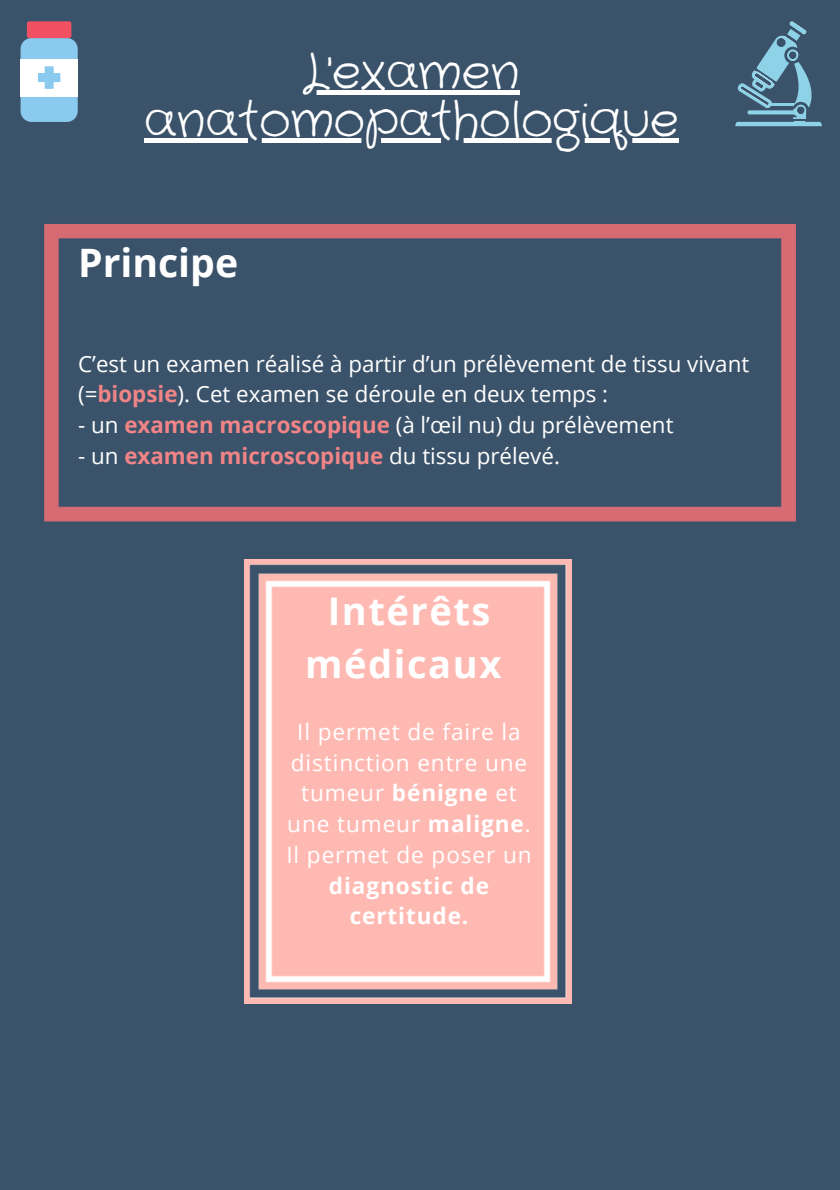
<style>
.page{position:relative;width:840px;height:1190px;background:#fff}
.page>*{position:absolute;margin:0;border:0;box-sizing:border-box;transform-origin:0 0}
.t1{font:49px/47.6px "Crafty Girls";color:#fff;text-align:center}
.t2{font:700 39.2px "Open Sans";color:#fff}
.t3{font:700 38.2px/53px "Open Sans";letter-spacing:.04em;color:#fff;text-align:center}
.t4{font:22.6px/30.8px "Open Sans";letter-spacing:.04em;color:#fff;text-align:center}
.t5{font:700 22.6px/30.8px "Open Sans";letter-spacing:.04em;color:#fff;text-align:center}
.t6{font:22.4px/30.8px "Open Sans";color:#fff}
.t7{font:700 22.4px "Open Sans";color:#f08486}
.s1{font-weight:700;color:#f08486}
.s2{font-weight:400;color:#fff}
.s3{font-weight:700}
</style>
<div class="page">
<div style="left:0;top:1px;width:840px;height:1189px;background:#3b536a"></div>
<svg style="left:735px;top:21px;width:87px;height:105px"></svg>
<div style="left:21px;top:38px;width:57px;height:84px;background:#8acaef;border-radius:11px"></div>
<div style="left:21px;top:59px;width:57px;height:37px;background:#fff"></div>
<div style="left:27px;top:21px;width:44px;height:17px;background:#f14f62;border-radius:2px"></div>
<svg style="left:38px;top:66px;width:22px;height:23px"></svg>
<div style="left:303px;top:90px;width:217px;height:5px;background:#fff"></div>
<svg style="left:144px;top:138px;width:535px;height:4px;fill:#fff"></svg>
<svg style="left:44px;top:224px;width:752px;height:297px"></svg>
<img style="left:244px;top:560px;width:327px;height:444px">
<h1 class="t1" style="left:144px;top:50px;width:536px">L'examen anatomopathologique</h1>
<h2 class="t2" style="left:78px;top:236px;width:162px">Principe</h2>
<p class="t6" style="left:78px;top:348px;width:673px">C’est un examen réalisé à partir d’un prélèvement de tissu vivant (=<span class="s1">biopsie</span>). Cet examen se déroule en deux temps :</p>
<p class="t6" style="left:78px;top:409px;width:597px">- un <span class="s1">examen macroscopique</span> (à l’œil nu) du prélèvement</p>
<p class="t7" style="left:78px;top:440px;width:483px"><span class="s2">- un</span> examen microscopique <span class="s2">du tissu prélevé.</span></p>
<h3 class="t3" style="left:305px;top:584px;width:198px">Intérêts médicaux</h3>
<p class="t4" style="left:286px;top:716px;width:247px">Il permet de faire la distinction entre une tumeur <span class="s3">bénigne</span> et une tumeur <span class="s3">maligne</span>.<br>Il permet de poser un</p>
<p class="t5" style="left:329px;top:869px;width:162px">diagnostic de certitude.</p>
</div>
